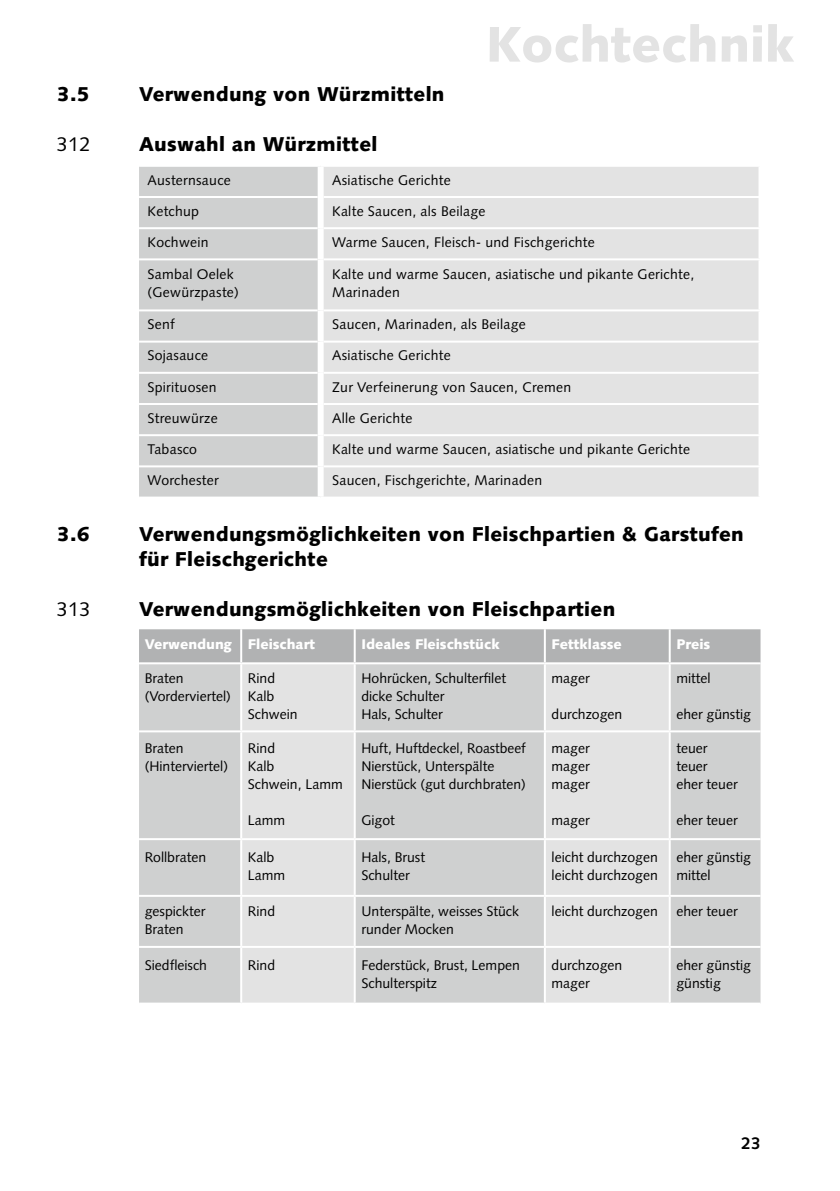
<style>
.page{position:relative;width:840px;height:1191px;background:#fff}
.page>*{position:absolute;margin:0;border:0;box-sizing:border-box;transform-origin:0 0}
.t1{font:900 50px "Syntax LT Std";color:#e3e3e3}
.t2{font:900 20px/25px "Syntax LT Std";letter-spacing:.015em;color:#000}
.t3{font:20px "Syntax LT Std";letter-spacing:.015em;color:#000}
.t4{font:700 17px "Syntax LT Std";color:#000}
.t5{font:14px/18px "Syntax LT Std";color:#000}
.t6{font:14px/18px "Syntax LT Std";letter-spacing:.02em;color:#000}
.t7{font:900 14px "Syntax LT Std";color:#fff}
</style>
<div class="page">
<div style="left:139px;top:167px;width:178px;height:329px;background:#cfd0d0"></div>
<div style="left:324px;top:167px;width:434px;height:329px;background:#e3e3e3"></div>
<hr style="left:139px;top:196px;width:178px;height:2px;background:#fff">
<hr style="left:323px;top:196px;width:437px;height:2px;background:#fff">
<hr style="left:139px;top:227px;width:178px;height:2px;background:#fff">
<hr style="left:323px;top:227px;width:437px;height:2px;background:#fff">
<hr style="left:139px;top:258px;width:178px;height:2px;background:#fff">
<hr style="left:323px;top:258px;width:437px;height:2px;background:#fff">
<hr style="left:139px;top:309px;width:178px;height:2px;background:#fff">
<hr style="left:323px;top:309px;width:437px;height:2px;background:#fff">
<hr style="left:139px;top:340px;width:178px;height:2px;background:#fff">
<hr style="left:323px;top:340px;width:437px;height:2px;background:#fff">
<hr style="left:139px;top:372px;width:178px;height:2px;background:#fff">
<hr style="left:323px;top:372px;width:437px;height:2px;background:#fff">
<hr style="left:139px;top:403px;width:178px;height:2px;background:#fff">
<hr style="left:323px;top:403px;width:437px;height:2px;background:#fff">
<hr style="left:139px;top:434px;width:178px;height:2px;background:#fff">
<hr style="left:323px;top:434px;width:437px;height:2px;background:#fff">
<hr style="left:139px;top:465px;width:178px;height:2px;background:#fff">
<hr style="left:323px;top:465px;width:437px;height:2px;background:#fff">
<div style="left:139px;top:629px;width:621px;height:33px;background:#b1b2b3"></div>
<div style="left:139px;top:664px;width:621px;height:338px;background:#cfd0d0"></div>
<svg style="left:242px;top:664px;width:426px;height:338px;background:#dadada"></svg>
<hr style="left:240px;top:629px;width:2px;height:33px;background:#fff">
<hr style="left:353px;top:629px;width:2px;height:33px;background:#fff">
<hr style="left:543px;top:629px;width:2px;height:33px;background:#fff">
<hr style="left:668px;top:629px;width:2px;height:33px;background:#fff">
<hr style="left:240px;top:664px;width:2px;height:66px;background:#fff">
<hr style="left:353px;top:664px;width:2px;height:66px;background:#fff">
<hr style="left:543px;top:664px;width:2px;height:66px;background:#fff">
<hr style="left:668px;top:664px;width:2px;height:66px;background:#fff">
<hr style="left:139px;top:730px;width:102px;height:2px;background:#fff">
<hr style="left:241px;top:730px;width:113px;height:2px;background:#fff">
<hr style="left:240px;top:732px;width:2px;height:106px;background:#fff">
<hr style="left:354px;top:730px;width:190px;height:2px;background:#fff">
<hr style="left:353px;top:732px;width:2px;height:106px;background:#fff">
<hr style="left:544px;top:730px;width:125px;height:2px;background:#fff">
<hr style="left:543px;top:732px;width:2px;height:106px;background:#fff">
<hr style="left:669px;top:730px;width:91px;height:2px;background:#fff">
<hr style="left:668px;top:732px;width:2px;height:106px;background:#fff">
<hr style="left:139px;top:838px;width:102px;height:2px;background:#fff">
<hr style="left:241px;top:838px;width:113px;height:2px;background:#fff">
<hr style="left:240px;top:840px;width:2px;height:55px;background:#fff">
<hr style="left:354px;top:838px;width:190px;height:2px;background:#fff">
<hr style="left:353px;top:840px;width:2px;height:55px;background:#fff">
<hr style="left:544px;top:838px;width:125px;height:2px;background:#fff">
<hr style="left:543px;top:840px;width:2px;height:55px;background:#fff">
<hr style="left:669px;top:838px;width:91px;height:2px;background:#fff">
<hr style="left:668px;top:840px;width:2px;height:55px;background:#fff">
<hr style="left:139px;top:895px;width:102px;height:2px;background:#fff">
<hr style="left:241px;top:895px;width:113px;height:2px;background:#fff">
<hr style="left:240px;top:897px;width:2px;height:49px;background:#fff">
<hr style="left:354px;top:895px;width:190px;height:2px;background:#fff">
<hr style="left:353px;top:897px;width:2px;height:49px;background:#fff">
<hr style="left:544px;top:895px;width:125px;height:2px;background:#fff">
<hr style="left:543px;top:897px;width:2px;height:49px;background:#fff">
<hr style="left:669px;top:895px;width:91px;height:2px;background:#fff">
<hr style="left:668px;top:897px;width:2px;height:49px;background:#fff">
<hr style="left:139px;top:946px;width:102px;height:2px;background:#fff">
<hr style="left:241px;top:946px;width:113px;height:2px;background:#fff">
<hr style="left:240px;top:948px;width:2px;height:54px;background:#fff">
<hr style="left:354px;top:946px;width:190px;height:2px;background:#fff">
<hr style="left:353px;top:948px;width:2px;height:54px;background:#fff">
<hr style="left:544px;top:946px;width:125px;height:2px;background:#fff">
<hr style="left:543px;top:948px;width:2px;height:54px;background:#fff">
<hr style="left:669px;top:946px;width:91px;height:2px;background:#fff">
<hr style="left:668px;top:948px;width:2px;height:54px;background:#fff">
<h1 class="t1" style="left:485px;top:15px;width:310px">Kochtechnik</h1>
<h2 class="t2" style="left:57px;top:82px;width:34px">3.5</h2>
<h2 class="t2" style="left:139px;top:82px;width:307px">Verwendung von Würzmitteln</h2>
<h2 class="t3" style="left:57px;top:132px;width:35px">312</h2>
<h2 class="t2" style="left:139px;top:132px;width:240px">Auswahl an Würzmittel</h2>
<p class="t6" style="left:147px;top:171px;width:85px">Austernsauce</p>
<p class="t6" style="left:332px;top:171px;width:120px">Asiatische Gerichte</p>
<p class="t6" style="left:147px;top:202px;width:53px">Ketchup</p>
<p class="t6" style="left:332px;top:202px;width:155px">Kalte Saucen, als Beilage</p>
<p class="t6" style="left:147px;top:233px;width:63px">Kochwein</p>
<p class="t6" style="left:332px;top:233px;width:264px">Warme Saucen, Fleisch- und Fischgerichte</p>
<p class="t6" style="left:147px;top:265px;width:93px">Sambal Oelek (Gewürzpaste)</p>
<p class="t6" style="left:332px;top:265px;width:363px">Kalte und warme Saucen, asiatische und pikante Gerichte,<br>Marinaden</p>
<p class="t5" style="left:147px;top:315px;width:29px">Senf</p>
<p class="t6" style="left:332px;top:315px;width:195px">Saucen, Marinaden, als Beilage</p>
<p class="t6" style="left:147px;top:347px;width:62px">Sojasauce</p>
<p class="t6" style="left:332px;top:347px;width:120px">Asiatische Gerichte</p>
<p class="t6" style="left:147px;top:378px;width:70px">Spirituosen</p>
<p class="t6" style="left:332px;top:378px;width:240px">Zur Verfeinerung von Saucen, Cremen</p>
<p class="t6" style="left:147px;top:409px;width:72px">Streuwürze</p>
<p class="t6" style="left:332px;top:409px;width:82px">Alle Gerichte</p>
<p class="t6" style="left:147px;top:440px;width:51px">Tabasco</p>
<p class="t6" style="left:332px;top:440px;width:359px">Kalte und warme Saucen, asiatische und pikante Gerichte</p>
<p class="t6" style="left:147px;top:471px;width:73px">Worchester</p>
<p class="t6" style="left:332px;top:471px;width:211px">Saucen, Fischgerichte, Marinaden</p>
<h2 class="t2" style="left:57px;top:521px;width:34px">3.6</h2>
<h2 class="t2" style="left:139px;top:521px;width:606px">Verwendungsmöglichkeiten von Fleischpartien &amp; Garstufen für Fleischgerichte</h2>
<h2 class="t3" style="left:57px;top:597px;width:35px">313</h2>
<h2 class="t2" style="left:139px;top:596px;width:477px">Verwendungsmöglichkeiten von Fleischpartien</h2>
<p class="t7" style="left:145px;top:636px;width:172px">Verwendung Fleischart</p>
<p class="t7" style="left:361px;top:636px;width:140px">Ideales Fleischstück</p>
<p class="t7" style="left:551px;top:636px;width:72px">Fettklasse</p>
<p class="t7" style="left:676px;top:636px;width:35px">Preis</p>
<p class="t5" style="left:145px;top:669px;width:88px">Braten (Vorderviertel)</p>
<p class="t5" style="left:248px;top:669px;width:51px">Rind<br>Kalb<br>Schwein</p>
<p class="t5" style="left:361px;top:669px;width:146px">Hohrücken, Schulterfilet dicke Schulter<br>Hals, Schulter</p>
<p class="t5" style="left:551px;top:669px;width:40px">mager</p>
<p class="t5" style="left:676px;top:669px;width:36px">mittel</p>
<p class="t5" style="left:676px;top:705px;width:76px">eher günstig</p>
<p class="t5" style="left:551px;top:705px;width:72px">durchzogen</p>
<p class="t5" style="left:145px;top:738px;width:85px">Braten (Hinterviertel)</p>
<p class="t5" style="left:248px;top:738px;width:96px">Rind<br>Kalb<br>Schwein, Lamm</p>
<p class="t5" style="left:248px;top:810px;width:39px">Lamm</p>
<p class="t5" style="left:361px;top:738px;width:166px">Huft, Huftdeckel, Roastbeef<br>Nierstück, Unterspälte<br>Nierstück (gut durchbraten)</p>
<p class="t5" style="left:361px;top:810px;width:35px">Gigot</p>
<p class="t5" style="left:551px;top:738px;width:40px;text-align:justify">mager mager mager</p>
<p class="t5" style="left:551px;top:810px;width:40px">mager</p>
<p class="t5" style="left:676px;top:738px;width:63px">teuer teuer<br>eher teuer</p>
<p class="t5" style="left:676px;top:810px;width:63px">eher teuer</p>
<p class="t5" style="left:145px;top:848px;width:63px">Rollbraten</p>
<p class="t5" style="left:248px;top:848px;width:39px">Kalb<br>Lamm</p>
<p class="t5" style="left:361px;top:848px;width:65px">Hals, Brust<br>Schulter</p>
<p class="t5" style="left:551px;top:848px;width:108px">leicht durchzogen leicht durchzogen</p>
<p class="t5" style="left:676px;top:848px;width:76px">eher günstig mittel</p>
<p class="t5" style="left:145px;top:901px;width:62px">gespickter<br>Braten</p>
<p class="t5" style="left:248px;top:901px;width:29px">Rind</p>
<p class="t5" style="left:361px;top:901px;width:159px">Unterspälte, weisses Stück runder Mocken</p>
<p class="t5" style="left:551px;top:901px;width:108px">leicht durchzogen</p>
<p class="t5" style="left:676px;top:901px;width:63px">eher teuer</p>
<p class="t5" style="left:145px;top:955px;width:64px">Siedfleisch</p>
<p class="t5" style="left:248px;top:955px;width:29px">Rind</p>
<p class="t5" style="left:361px;top:955px;width:160px">Federstück, Brust, Lempen<br>Schulterspitz</p>
<p class="t5" style="left:551px;top:955px;width:72px">durchzogen mager</p>
<p class="t5" style="left:676px;top:955px;width:76px">eher günstig günstig</p>
<p class="t4" style="left:741px;top:1132px;width:20px">23</p>
</div>
